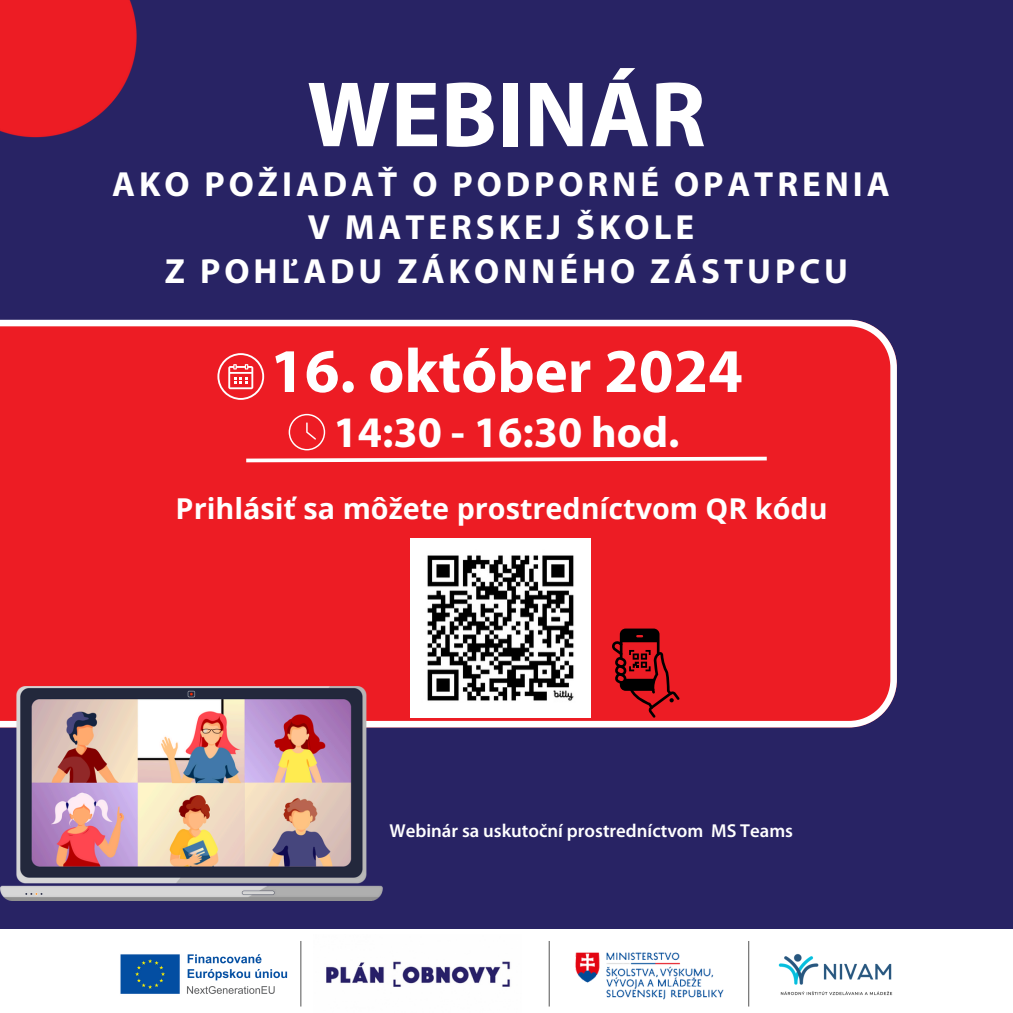
<style>
.page{position:relative;width:1013px;height:1013px;background:#fff}
.page>*{position:absolute;margin:0;border:0;box-sizing:border-box;transform-origin:0 0}
.t1{font:700 93.75px "Myriad Pro";color:#fff}
.t2{font:700 62.5px "Myriad Pro";color:#fff}
.t3{font:700 43.75px "Myriad Pro";color:#fff}
.t4{font:700 35px/43.1px "Myriad Pro";letter-spacing:.115em;color:#fff;text-align:center}
.t5{font:700 28.75px "Open Sans";color:#fff}
.t6{font:600 18.75px "Myriad Pro";color:#fff}
</style>
<div class="page">
<img style="left:120px;top:948px;width:182px;height:50px">
<hr style="left:300px;top:941px;width:1px;height:65px;background:#545454">
<img style="left:326px;top:961px;width:185px;height:26px">
<hr style="left:548px;top:941px;width:1px;height:65px;background:#545454">
<hr style="left:748px;top:941px;width:1px;height:65px;background:#545454">
<img style="left:778px;top:953px;width:115px;height:43px">
<img style="left:555px;top:928px;width:188px;height:72px">
<div style="left:0;top:0;width:1012px;height:928px;background:#282364"></div>
<img style="left:0;top:0;width:139px;height:141px">
<div style="left:0;top:320px;width:896px;height:407px;background:#ed1c24"></div>
<img style="left:0;top:687px;width:382px;height:213px">
<svg style="left:612px;top:628px;width:67px;height:89px"></svg>
<svg style="left:217px;top:353px;width:47px;height:47px"></svg>
<svg style="left:242px;top:414px;width:528px;height:50px"></svg>
<img style="left:411px;top:538px;width:179px;height:179px">
<p class="t1" style="left:307px;top:76px;width:400px">WEBINÁR</p>
<p class="t4" style="left:112px;top:166px;width:779px">AKO POŽIADAŤ O PODPORNÉ OPATRENIA<br>V MATERSKEJ ŠKOLE<br>Z POHĽADU ZÁKONNÉHO ZÁSTUPCU</p>
<p class="t2" style="left:270px;top:345px;width:474px">16. október 2024</p>
<h5 class="t3" style="left:333px;top:414px;width:347px">14:30 - 16:30 hod.</h5>
<p class="t5" style="left:176px;top:488px;width:653px">Prihlásiť sa môžete prostredníctvom QR kódu</p>
<p class="t6" style="left:389px;top:823px;width:405px">Webinár sa uskutoční prostredníctvom MS Teams</p>
</div>
